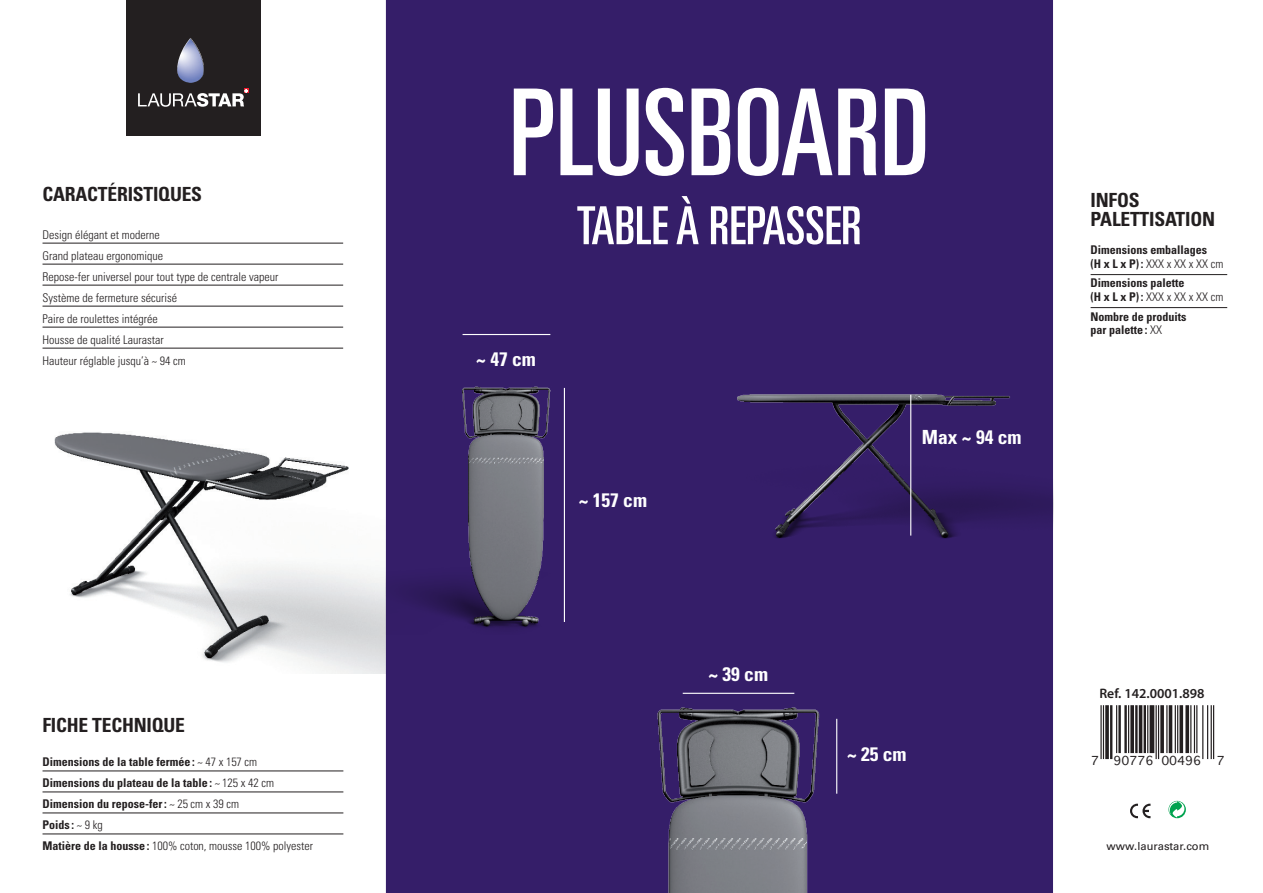
<style>
.page{position:relative;width:1263px;height:893px;background:#fff}
.page>*{position:absolute;margin:0;border:0;box-sizing:border-box;transform-origin:0 0}
.t1{font:ultra-condensed 120px "Univers LT Std";color:#fff}
.t2{font:ultra-condensed 52.5px "Univers LT Std";color:#fff}
.t3{font:700 condensed 19.5px/19.5px "Univers LT Std";letter-spacing:-.01em;color:#231f20}
.t4{font:700 condensed 19.5px "Univers LT Std";color:#fff}
.t5{font:600 13.8px "Myriad Pro";color:#231f20}
.t6{font:700 condensed 12px/21px "Univers LT Std";color:#231f20}
.t7{font:300 condensed 12px/21px "Univers LT Std";color:#231f20}
.t8{font:12px "Geneva";color:#231f20}
.t9{font:11.1px "Univers LT Std";color:#231f20}
.s1{font-weight:300}
</style>
<div class="page">
<div style="left:126px;top:0;width:135px;height:136px;background:#231f20"></div>
<img style="left:54px;top:420px;width:332px;height:253px">
<hr style="left:1090px;top:274px;width:137px;height:1px;background:#231f20">
<hr style="left:1090px;top:307px;width:137px;height:1px;background:#231f20">
<svg style="left:138px;top:88px;width:111px;height:19px"></svg>
<img style="left:177px;top:38px;width:27px;height:45px">
<div style="left:386px;top:0;width:667px;height:893px;background:#351e69"></div>
<hr style="left:1213px;top:705px;width:1px;height:54px;background:#231f20">
<hr style="left:1210px;top:705px;width:2px;height:54px;background:#231f20">
<hr style="left:1207px;top:705px;width:1px;height:54px;background:#231f20">
<hr style="left:1202px;top:705px;width:1px;height:54px;background:#231f20">
<hr style="left:1196px;top:705px;width:1px;height:48px;background:#231f20">
<hr style="left:1194px;top:705px;width:1px;height:48px;background:#231f20">
<hr style="left:1190px;top:705px;width:1px;height:48px;background:#231f20">
<hr style="left:1188px;top:705px;width:1px;height:48px;background:#231f20">
<hr style="left:1187px;top:705px;width:1px;height:48px;background:#231f20">
<hr style="left:1185px;top:705px;width:2px;height:48px;background:#231f20">
<hr style="left:1182px;top:705px;width:1px;height:48px;background:#231f20">
<hr style="left:1181px;top:705px;width:1px;height:48px;background:#231f20">
<hr style="left:1179px;top:705px;width:2px;height:48px;background:#231f20">
<hr style="left:1177px;top:705px;width:1px;height:48px;background:#231f20">
<hr style="left:1175px;top:705px;width:1px;height:48px;background:#231f20">
<hr style="left:1171px;top:705px;width:1px;height:48px;background:#231f20">
<hr style="left:1170px;top:705px;width:1px;height:48px;background:#231f20">
<hr style="left:1169px;top:705px;width:1px;height:48px;background:#231f20">
<hr style="left:1166px;top:705px;width:1px;height:48px;background:#231f20">
<hr style="left:1163px;top:705px;width:1px;height:48px;background:#231f20">
<hr style="left:1161px;top:705px;width:2px;height:48px;background:#231f20">
<hr style="left:1160px;top:705px;width:1px;height:48px;background:#231f20">
<hr style="left:1158px;top:705px;width:1px;height:54px;background:#231f20">
<hr style="left:1155px;top:705px;width:2px;height:54px;background:#231f20">
<hr style="left:1153px;top:705px;width:1px;height:48px;background:#231f20">
<hr style="left:1152px;top:705px;width:1px;height:48px;background:#231f20">
<hr style="left:1151px;top:705px;width:1px;height:48px;background:#231f20">
<hr style="left:1149px;top:705px;width:2px;height:48px;background:#231f20">
<hr style="left:1147px;top:705px;width:1px;height:48px;background:#231f20">
<hr style="left:1145px;top:705px;width:1px;height:48px;background:#231f20">
<hr style="left:1143px;top:705px;width:2px;height:48px;background:#231f20">
<hr style="left:1141px;top:705px;width:1px;height:48px;background:#231f20">
<hr style="left:1140px;top:705px;width:1px;height:48px;background:#231f20">
<hr style="left:1139px;top:705px;width:1px;height:48px;background:#231f20">
<hr style="left:1136px;top:705px;width:1px;height:48px;background:#231f20">
<hr style="left:1135px;top:705px;width:1px;height:48px;background:#231f20">
<hr style="left:1133px;top:705px;width:1px;height:48px;background:#231f20">
<hr style="left:1131px;top:705px;width:2px;height:48px;background:#231f20">
<hr style="left:1130px;top:705px;width:1px;height:48px;background:#231f20">
<hr style="left:1128px;top:705px;width:1px;height:48px;background:#231f20">
<hr style="left:1125px;top:705px;width:2px;height:48px;background:#231f20">
<hr style="left:1124px;top:705px;width:1px;height:48px;background:#231f20">
<hr style="left:1120px;top:705px;width:1px;height:48px;background:#231f20">
<hr style="left:1118px;top:705px;width:2px;height:48px;background:#231f20">
<hr style="left:1116px;top:705px;width:1px;height:48px;background:#231f20">
<hr style="left:1111px;top:705px;width:1px;height:54px;background:#231f20">
<hr style="left:1110px;top:705px;width:1px;height:54px;background:#231f20">
<hr style="left:1108px;top:705px;width:1px;height:54px;background:#231f20">
<hr style="left:1106px;top:705px;width:2px;height:54px;background:#231f20">
<hr style="left:1105px;top:705px;width:1px;height:54px;background:#231f20">
<hr style="left:1103px;top:705px;width:1px;height:54px;background:#231f20">
<hr style="left:1100px;top:705px;width:2px;height:54px;background:#231f20">
<hr style="left:43px;top:243px;width:300px;height:1px;background:#231f20">
<hr style="left:43px;top:264px;width:300px;height:1px;background:#231f20">
<hr style="left:43px;top:285px;width:300px;height:1px;background:#231f20">
<hr style="left:43px;top:306px;width:300px;height:1px;background:#231f20">
<hr style="left:43px;top:327px;width:300px;height:1px;background:#231f20">
<hr style="left:43px;top:348px;width:300px;height:1px;background:#231f20">
<img style="left:712px;top:366px;width:341px;height:192px">
<img style="left:386px;top:374px;width:177px;height:260px">
<hr style="left:463px;top:334px;width:87px;height:1px;background:#fff">
<hr style="left:564px;top:388px;width:1px;height:234px;background:#fff">
<img style="left:626px;top:684px;width:217px;height:209px">
<hr style="left:683px;top:693px;width:111px;height:1px;background:#fff">
<hr style="left:836px;top:719px;width:1px;height:75px;background:#fff">
<hr style="left:910px;top:395px;width:1px;height:141px;background:#fff">
<hr style="left:43px;top:771px;width:300px;height:1px;background:#231f20">
<hr style="left:43px;top:792px;width:300px;height:1px;background:#231f20">
<hr style="left:43px;top:813px;width:300px;height:1px;background:#231f20">
<hr style="left:43px;top:834px;width:300px;height:1px;background:#231f20">
<svg style="left:1168px;top:801px;width:18px;height:17px"></svg>
<svg style="left:1169px;top:801px;width:15px;height:16px"></svg>
<svg style="left:1130px;top:804px;width:20px;height:14px"></svg>
<h3 class="t3" style="left:43px;top:184px;width:161px">Caractéristi ques</h3>
<p class="t7" style="left:43px;top:224px;width:237px">Design élégant et moderne<br>Grand plateau ergonomique<br>Repose-fer universel pour tout type de centrale vapeur<br>Système de fermeture sécurisé<br>Paire de roulettes intégrée<br>Housse de qualité Laurastar<br>Hauteur réglable jusqu’à ~ 94 cm</p>
<h3 class="t3" style="left:43px;top:715px;width:10px">Fiche</h3>
<h3 class="t3" style="left:92px;top:715px;width:12px">tech</h3>
<h3 class="t3" style="left:134px;top:715px;width:51px">nique</h3>
<p class="t6" style="left:43px;top:752px;width:272px">Dimensions de la table fermée: <span class="s1">~ 47 x 157 cm </span>Dimensions du plateau de la table: <span class="s1">~ 125 x 42 cm </span>Dimension du repose-fer: <span class="s1">~ 25 cm x 39 cm<br></span>Poids : <span class="s1">~ 9 kg<br></span>Matière de la housse : <span class="s1">100% coton, mousse 100% polyester</span></p>
<h1 class="t1" style="left:509px;top:64px;width:421px">PLUSBOARD</h1>
<h2 class="t2" style="left:577px;top:196px;width:286px">TABLE À REPASSER</h2>
<h3 class="t4" style="left:476px;top:347px;width:61px">~ 47 cm</h3>
<h3 class="t4" style="left:579px;top:488px;width:70px">~ 157 cm</h3>
<h3 class="t4" style="left:708px;top:662px;width:61px">~ 39 cm</h3>
<h3 class="t4" style="left:922px;top:425px;width:101px">Max ~ 94 cm</h3>
<h3 class="t4" style="left:847px;top:742px;width:61px">~ 25 cm</h3>
<h3 class="t3" style="left:1090px;top:190px;width:112px">Infos<br>PALETTISATION</h3>
<p class="t6" style="left:1090px;top:243px;width:134px;line-height:13.5px">Dimensions emballages<br>(H x L x P): <span class="s1">XXX x XX x XX cm</span></p>
<p class="t6" style="left:1090px;top:276px;width:134px;line-height:13.5px">Dimensions palette<br>(H x L x P): <span class="s1">XXX x XX x XX cm</span></p>
<p class="t6" style="left:1090px;top:309px;width:97px;line-height:13.5px">Nombre de produits par palette : <span class="s1">XX</span></p>
<p class="t5" style="left:1099px;top:684px;width:107px">Ref. 142.0001.898</p>
<p class="t8" style="left:1091px;top:750px;width:112px">7 90776 00496</p>
<p class="t8" style="left:1217px;top:750px;width:9px">7</p>
<p class="t9" style="left:1107px;top:840px;width:104px">www.laurastar.com</p>
</div>
